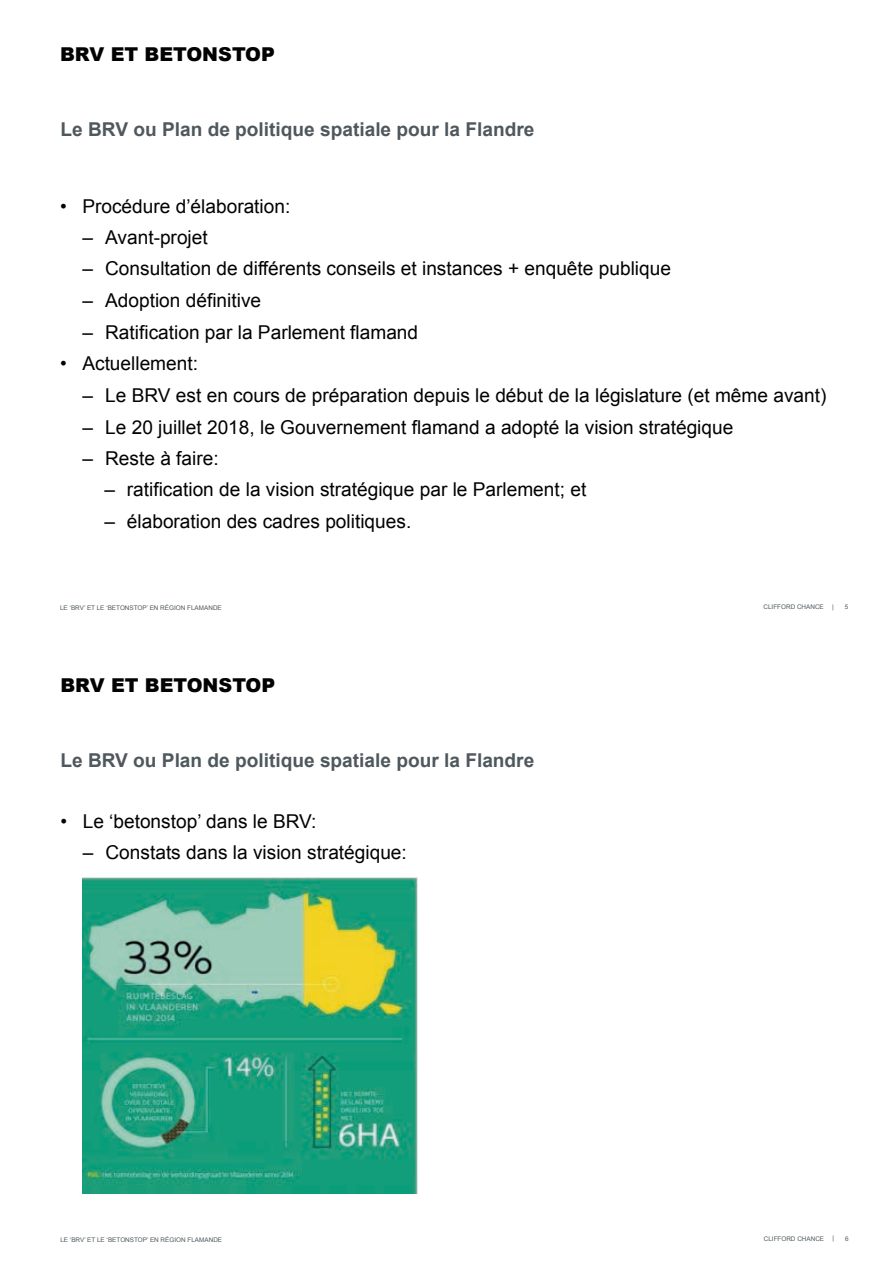
<style>
.page{position:relative;width:893px;height:1263px;background:#fff}
.page>*{position:absolute;margin:0;border:0;box-sizing:border-box;transform-origin:0 0}
.t1{font:19.05px "Arial";color:#020203}
.t2{font:700 19.05px "Arial";color:#4f585d}
.t3{font:900 19.05px "Arial";color:#020203}
.t4{font:6.3px "Arial";color:#4f585d}
</style>
<div class="page">
<img style="left:83px;top:877px;width:335px;height:316px">
<p class="t3" style="left:60px;top:40px;width:216px">BRV ET BETONSTOP</p>
<p class="t2" style="left:61px;top:116px;width:475px">Le BRV ou Plan de politique spatiale pour la Flandre</p>
<p class="t1" style="left:60px;top:195px;width:232px">• Procédure d’élaboration:</p>
<p class="t1" style="left:82px;top:226px;width:127px">– Avant-projet</p>
<p class="t1" style="left:82px;top:258px;width:590px">– Consultation de différents conseils et instances + enquête publique</p>
<p class="t1" style="left:82px;top:290px;width:180px">– Adoption définitive</p>
<p class="t1" style="left:82px;top:322px;width:337px">– Ratification par la Parlement flamand</p>
<p class="t1" style="left:60px;top:352px;width:139px">• Actuellement:</p>
<p class="t1" style="left:82px;top:384px;width:745px">– Le BRV est en cours de préparation depuis le début de la législature (et même avant)</p>
<p class="t1" style="left:82px;top:416px;width:652px">– Le 20 juillet 2018, le Gouvernement flamand a adopté la vision stratégique</p>
<p class="t1" style="left:82px;top:448px;width:138px">– Reste à faire:</p>
<p class="t1" style="left:105px;top:479px;width:483px">– ratification de la vision stratégique par le Parlement; et</p>
<p class="t1" style="left:105px;top:510px;width:308px">– élaboration des cadres politiques.</p>
<p class="t4" style="left:60px;top:604px;width:163px">LE ‘BRV’ ET LE ‘BETONSTOP’ EN RÉGION FLAMANDE</p>
<p class="t4" style="left:763px;top:603px;width:62px">CLIFFORD CHANCE</p>
<p class="t4" style="left:832px;top:603px;width:3px">|</p>
<p class="t4" style="left:845px;top:603px;width:5px">5</p>
<p class="t3" style="left:60px;top:672px;width:216px">BRV ET BETONSTOP</p>
<p class="t2" style="left:60px;top:747px;width:475px">Le BRV ou Plan de politique spatiale pour la Flandre</p>
<p class="t1" style="left:60px;top:811px;width:258px">• Le ‘betonstop’ dans le BRV:</p>
<p class="t1" style="left:83px;top:841px;width:326px">– Constats dans la vision stratégique:</p>
<p class="t4" style="left:60px;top:1236px;width:163px">LE ‘BRV’ ET LE ‘BETONSTOP’ EN RÉGION FLAMANDE</p>
<p class="t4" style="left:764px;top:1235px;width:62px">CLIFFORD CHANCE</p>
<p class="t4" style="left:832px;top:1234px;width:3px">|</p>
<p class="t4" style="left:845px;top:1235px;width:5px">6</p>
</div>
